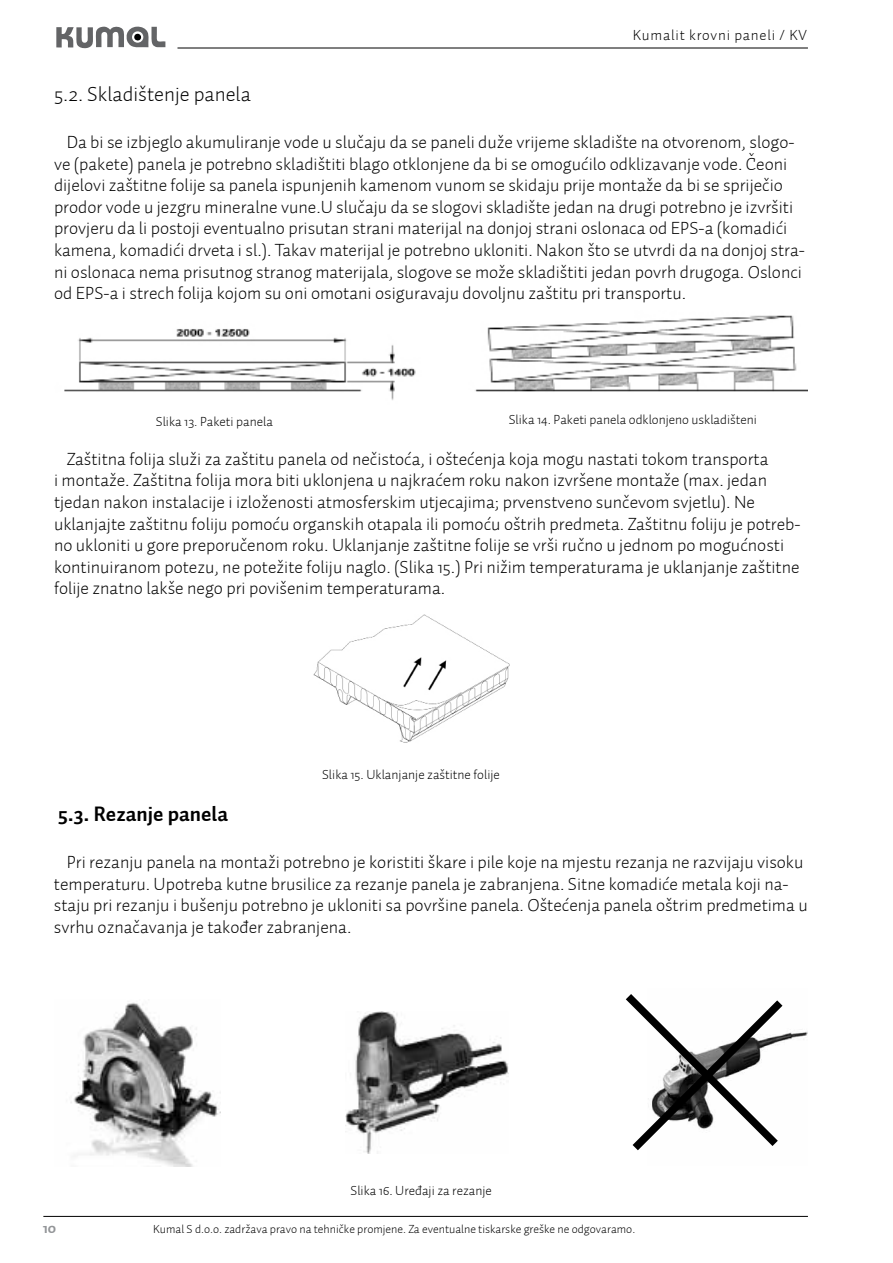
<style>
.page{position:relative;width:893px;height:1263px;background:#fff}
.page>*{position:absolute;margin:0;border:0;box-sizing:border-box;transform-origin:0 0}
.t1{font:300 21px "Auto 2";color:#000}
.t2{font:700 21px "Auto 2";color:#000}
.t3{font:300 18px/21.6px "Auto 2";color:#000}
.t4{font:15px "Auto 2 Light LF";letter-spacing:.05em;color:#000}
.t5{font:700 15px "Auto 2";color:#939598}
.t6{font:300 13.5px "Auto 2";color:#000}
.t7{font:300 12px "Auto 2";color:#000}
</style>
<div class="page">
<hr style="left:177px;top:48px;width:631px;height:1px;background:#000">
<hr style="left:43px;top:1216px;width:765px;height:1px;background:#000">
<svg style="left:56px;top:26px;width:109px;height:23px"></svg>
<svg style="left:626px;top:994px;width:164px;height:157px"></svg>
<img style="left:346px;top:1011px;width:162px;height:142px">
<img style="left:70px;top:1002px;width:150px;height:165px">
<img style="left:64px;top:315px;width:744px;height:85px">
<img style="left:313px;top:615px;width:197px;height:128px">
<p class="t4" style="left:633px;top:26px;width:176px">Kumalit krovni paneli / KV</p>
<p class="t1" style="left:54px;top:81px;width:198px">5.2. Skladištenje panela</p>
<p class="t3" style="left:54px;top:131px;width:752px;text-indent:13px">Da bi se izbjeglo akumuliranje vode u slučaju da se paneli duže vrijeme skladište na otvorenom, slogo&shy;ve (pakete) panela je potrebno skladištiti blago otklonjene da bi se omogućilo odklizavanje vode. Čeoni dijelovi zaštitne folije sa panela ispunjenih kamenom vunom se skidaju prije montaže da bi se spriječio prodor vode u jezgru mineralne vune.U slučaju da se slogovi skladište jedan na drugi potrebno je izvršiti provjeru da li postoji eventualno prisutan strani materijal na donjoj strani oslonaca od EPS-a (komadići kamena, komadići drveta i sl.). Takav materijal je potrebno ukloniti. Nakon što se utvrdi da na donjoj stra&shy;ni oslonaca nema prisutnog stranog materijala, slogove se može skladištiti jedan povrh drugoga. Oslonci od EPS-a i strech folija kojom su oni omotani osiguravaju dovoljnu zaštitu pri transportu.</p>
<p class="t6" style="left:156px;top:413px;width:119px">Slika 13. Paketi panela</p>
<p class="t6" style="left:509px;top:411px;width:250px">Slika 14. Paketi panela odklonjeno uskladišteni</p>
<p class="t3" style="left:54px;top:448px;width:748px;text-indent:13px">Zaštitna folija služi za zaštitu panela od nečistoća, i oštećenja koja mogu nastati tokom transporta<br>i montaže. Zaštitna folija mora biti uklonjena u najkraćem roku nakon izvršene montaže (max. jedan tjedan nakon instalacije i izloženosti atmosferskim utjecajima; prvenstveno sunčevom svjetlu). Ne uklanjajte zaštitnu foliju pomoću organskih otapala ili pomoću oštrih predmeta. Zaštitnu foliju je potreb&shy;no ukloniti u gore preporučenom roku. Uklanjanje zaštitne folije se vrši ručno u jednom po mogućnosti kontinuiranom potezu, ne potežite foliju naglo. (Slika 15.) Pri nižim temperaturama je uklanjanje zaštitne folije znatno lakše nego pri povišenim temperaturama.</p>
<p class="t6" style="left:322px;top:765px;width:179px">Slika 15. Uklanjanje zaštitne folije</p>
<p class="t2" style="left:58px;top:800px;width:171px">5.3. Rezanje panela</p>
<p class="t3" style="left:54px;top:851px;width:755px;text-indent:13px">Pri rezanju panela na montaži potrebno je koristiti škare i pile koje na mjestu rezanja ne razvijaju visoku temperaturu. Upotreba kutne brusilice za rezanje panela je zabranjena. Sitne komadiće metala koji na&shy;staju pri rezanju i bušenju potrebno je ukloniti sa površine panela. Oštećenja panela oštrim predmetima u svrhu označavanja je također zabranjena.</p>
<p class="t6" style="left:350px;top:1182px;width:143px">Slika 16. Uređaji za rezanje</p>
<p class="t5" style="left:43px;top:1218px;width:15px">10</p>
<p class="t7" style="left:153px;top:1221px;width:484px">Kumal S d.o.o. zadržava pravo na tehničke promjene. Za eventualne tiskarske greške ne odgovaramo.</p>
</div>
